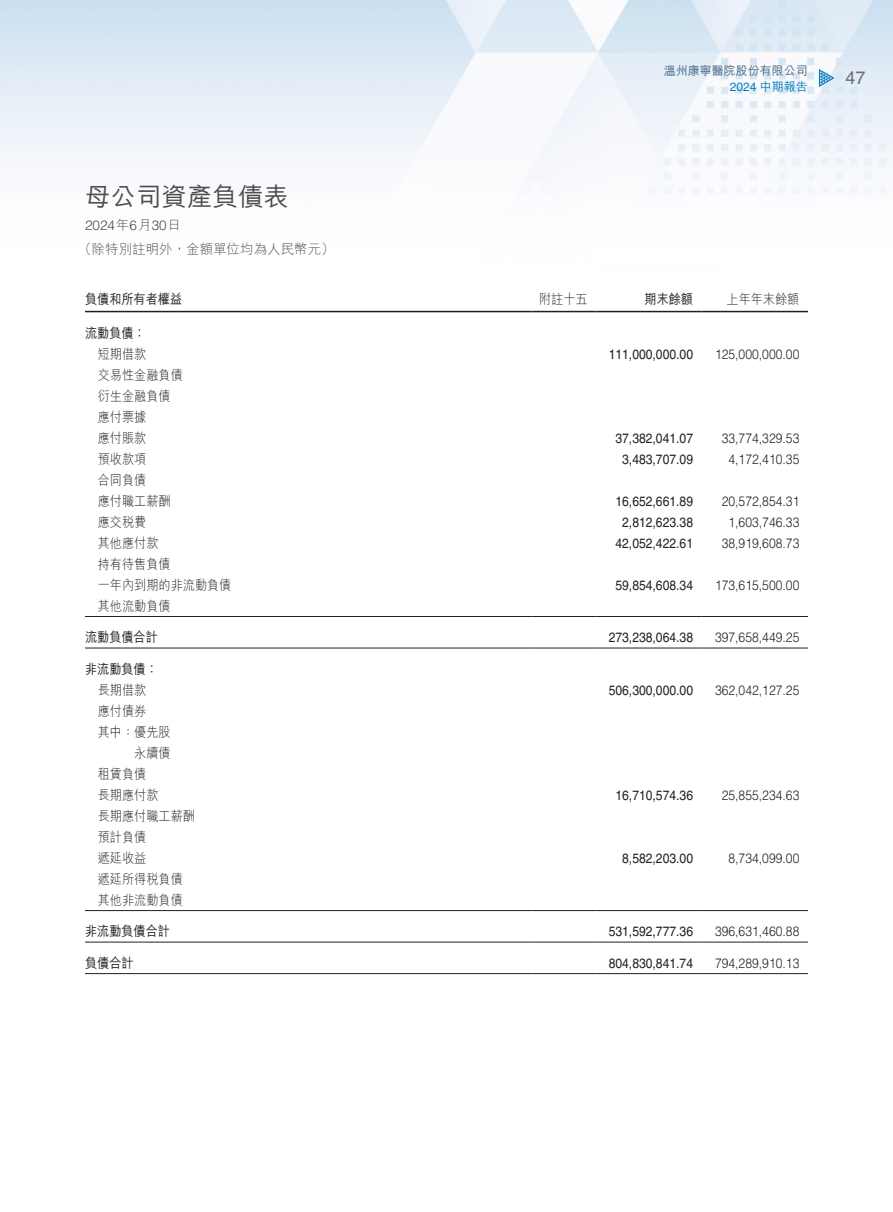
<style>
.page{position:relative;width:893px;height:1212px;background:#fff}
.page>*{position:absolute;margin:0;border:0;box-sizing:border-box;transform-origin:0 0}
.t1{font:500 25.5px "M Hei HK";color:#4b4c4d}
.t2{font:18px "Helvetica LT Std";color:#6c6d70}
.t3{font:300 13.5px "Helvetica LT Std";color:#231f20;scale:.9 1}
.t4{font:13.5px "Helvetica LT Std";color:#231f20;scale:.9 1}
.t5{font:300 13.5px/21px "M Hei HK";color:#231f20;scale:.9 1}
.t6{font:500 13.5px "M Hei HK";color:#231f20;scale:.9 1}
.t7{font:300 13.5px "M Hei HK";color:#4b4c4d}
.t8{font:300 13.5px "Helvetica LT Std";color:#4b4c4d}
.t9{font:500 12px "M Hei HK";color:#3f6484}
.t10{font:12px "Helvetica LT Std";color:#007dbb}
.s1{font-family:"M Hei HK";font-weight:500}
.s2{font-family:"M Hei HK"}
</style>
<div class="page">
<img style="left:0;top:0;width:893px;height:975px">
<svg style="left:819px;top:69px;width:15px;height:18px"></svg>
<hr style="left:85px;top:311px;width:446px;height:1px;background:#231f20">
<hr style="left:531px;top:311px;width:64px;height:1px;background:#231f20">
<hr style="left:595px;top:311px;width:107px;height:1px;background:#231f20">
<hr style="left:702px;top:311px;width:106px;height:1px;background:#231f20">
<hr style="left:85px;top:616px;width:446px;height:1px;background:#231f20">
<hr style="left:531px;top:616px;width:64px;height:1px;background:#231f20">
<hr style="left:595px;top:616px;width:107px;height:1px;background:#231f20">
<hr style="left:702px;top:616px;width:106px;height:1px;background:#231f20">
<hr style="left:85px;top:648px;width:446px;height:1px;background:#231f20">
<hr style="left:531px;top:648px;width:64px;height:1px;background:#231f20">
<hr style="left:595px;top:648px;width:107px;height:1px;background:#231f20">
<hr style="left:702px;top:648px;width:106px;height:1px;background:#231f20">
<hr style="left:85px;top:910px;width:446px;height:1px;background:#231f20">
<hr style="left:531px;top:910px;width:64px;height:1px;background:#231f20">
<hr style="left:595px;top:910px;width:107px;height:1px;background:#231f20">
<hr style="left:702px;top:910px;width:106px;height:1px;background:#231f20">
<hr style="left:85px;top:942px;width:446px;height:1px;background:#231f20">
<hr style="left:531px;top:942px;width:64px;height:1px;background:#231f20">
<hr style="left:595px;top:942px;width:107px;height:1px;background:#231f20">
<hr style="left:702px;top:942px;width:106px;height:1px;background:#231f20">
<hr style="left:85px;top:973px;width:446px;height:1px;background:#231f20">
<hr style="left:531px;top:973px;width:64px;height:1px;background:#231f20">
<hr style="left:595px;top:973px;width:107px;height:1px;background:#231f20">
<hr style="left:702px;top:973px;width:106px;height:1px;background:#231f20">
<p class="t9" style="left:664px;top:61px;width:145px">溫州康寧醫院股份有限公司</p>
<p class="t10" style="left:730px;top:80px;width:80px">2024 <span class="s1">中期報告</span></p>
<h1 class="t1" style="left:85px;top:178px;width:205px">母公司資產負債表</h1>
<p class="t8" style="left:85px;top:217px;width:97px">2024<span class="s2">年</span>6<span class="s2">月</span>30<span class="s2">日</span></p>
<p class="t7" style="left:78px;top:242px;width:258px">（除特別註明外，金額單位均為人民幣元）</p>
<p class="t6" style="left:85px;top:289px;width:110px">負債和所有者權益</p>
<p class="t5" style="left:539px;top:289px;width:55px">附註十五</p>
<p class="t6" style="left:644px;top:289px;width:55px">期末餘額</p>
<p class="t5" style="left:726px;top:289px;width:82px">上年年末餘額</p>
<p class="t6" style="left:85px;top:323px;width:69px">流動負債：</p>
<p class="t5" style="left:98px;top:343px;width:56px">短期借款</p>
<p class="t4" style="left:609px;top:346px;width:95px">111,000,000.00</p>
<p class="t3" style="left:715px;top:345px;width:95px">125,000,000.00</p>
<p class="t5" style="left:98px;top:364px;width:96px">交易性金融負債衍生金融負債應付票據<br>應付賬款</p>
<p class="t4" style="left:615px;top:430px;width:88px">37,382,041.07</p>
<p class="t3" style="left:722px;top:429px;width:88px">33,774,329.53</p>
<p class="t5" style="left:98px;top:448px;width:56px">預收款項</p>
<p class="t4" style="left:622px;top:451px;width:80px">3,483,707.09</p>
<p class="t3" style="left:728px;top:450px;width:80px">4,172,410.35</p>
<p class="t5" style="left:98px;top:469px;width:83px">合同負債<br>應付職工薪酬</p>
<p class="t4" style="left:615px;top:493px;width:88px">16,652,661.89</p>
<p class="t3" style="left:722px;top:492px;width:88px">20,572,854.31</p>
<p class="t5" style="left:98px;top:511px;width:56px">應交稅費</p>
<p class="t4" style="left:622px;top:514px;width:80px">2,812,623.38</p>
<p class="t3" style="left:728px;top:513px;width:80px">1,603,746.33</p>
<p class="t5" style="left:98px;top:532px;width:69px">其他應付款</p>
<p class="t4" style="left:615px;top:535px;width:88px">42,052,422.61</p>
<p class="t3" style="left:722px;top:534px;width:88px">38,919,608.73</p>
<p class="t5" style="left:98px;top:553px;width:150px">持有待售負債<br>一年內到期的非流動負債</p>
<p class="t4" style="left:615px;top:577px;width:88px">59,854,608.34</p>
<p class="t3" style="left:715px;top:576px;width:95px">173,615,500.00</p>
<p class="t5" style="left:98px;top:595px;width:83px">其他流動負債</p>
<p class="t6" style="left:85px;top:627px;width:83px">流動負債合計</p>
<p class="t4" style="left:609px;top:630px;width:95px">273,238,064.38</p>
<p class="t3" style="left:715px;top:629px;width:95px">397,658,449.25</p>
<p class="t6" style="left:85px;top:659px;width:83px">非流動負債：</p>
<p class="t5" style="left:98px;top:679px;width:56px">長期借款</p>
<p class="t4" style="left:609px;top:682px;width:95px">506,300,000.00</p>
<p class="t3" style="left:715px;top:681px;width:95px">362,042,127.25</p>
<p class="t5" style="left:98px;top:700px;width:56px">應付債券</p>
<p class="t5" style="left:98px;top:721px;width:83px">其中：優先股</p>
<p class="t5" style="left:134px;top:742px;width:42px">永續債</p>
<p class="t5" style="left:98px;top:763px;width:56px">租賃負債</p>
<p class="t5" style="left:98px;top:784px;width:69px">長期應付款</p>
<p class="t4" style="left:615px;top:787px;width:88px">16,710,574.36</p>
<p class="t3" style="left:722px;top:786px;width:88px">25,855,234.63</p>
<p class="t5" style="left:98px;top:805px;width:110px">長期應付職工薪酬預計負債<br>遞延收益</p>
<p class="t4" style="left:622px;top:850px;width:80px">8,582,203.00</p>
<p class="t3" style="left:728px;top:849px;width:80px">8,734,099.00</p>
<p class="t5" style="left:98px;top:868px;width:96px">遞延所得稅負債其他非流動負債</p>
<p class="t6" style="left:85px;top:921px;width:96px">非流動負債合計</p>
<p class="t4" style="left:609px;top:924px;width:95px">531,592,777.36</p>
<p class="t3" style="left:715px;top:923px;width:95px">396,631,460.88</p>
<p class="t6" style="left:85px;top:953px;width:56px">負債合計</p>
<p class="t4" style="left:609px;top:955px;width:95px">804,830,841.74</p>
<p class="t3" style="left:715px;top:954px;width:95px">794,289,910.13</p>
<h2 class="t2" style="left:846px;top:67px;width:22px">47</h2>
</div>
